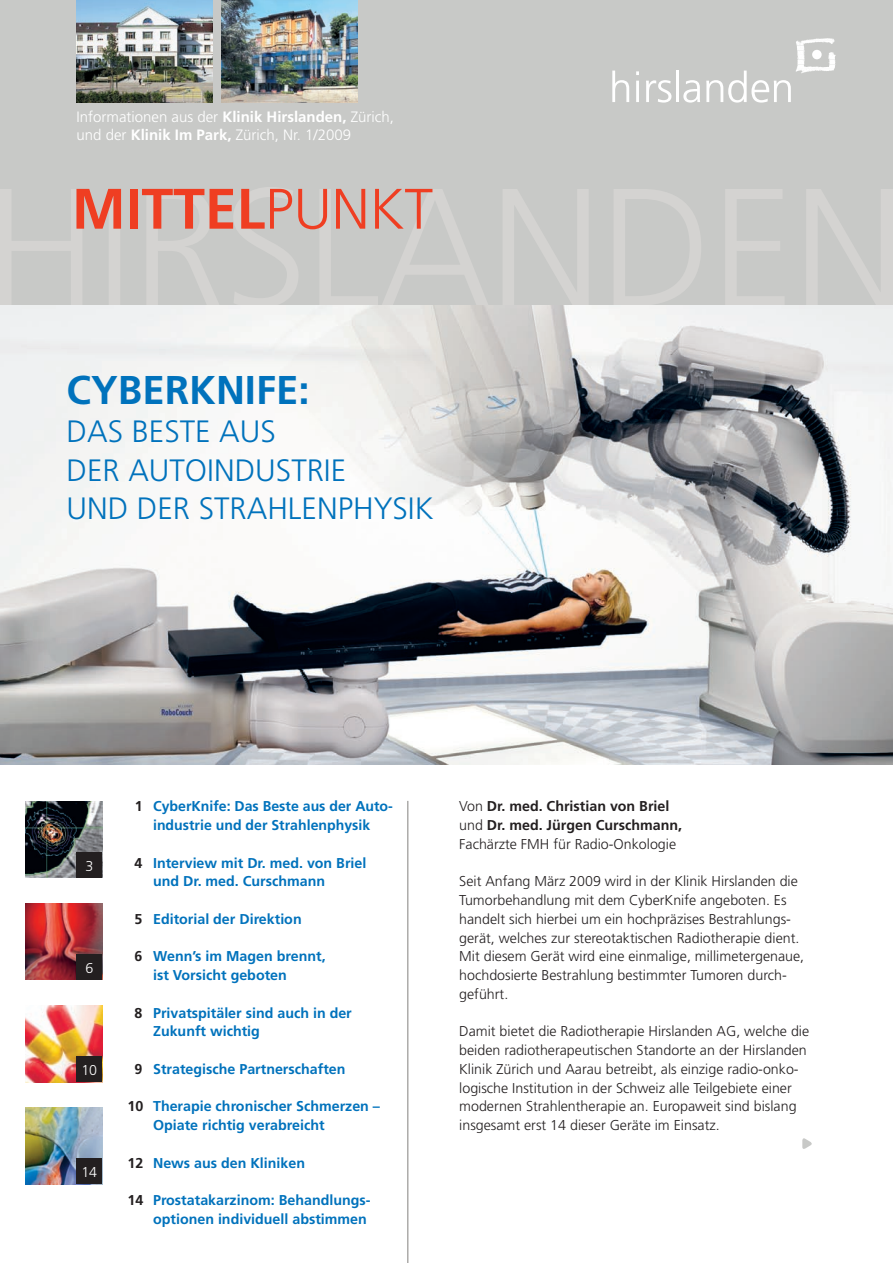
<style>
.page{position:relative;width:893px;height:1263px;background:#fff}
.page>*{position:absolute;margin:0;border:0;box-sizing:border-box;transform-origin:0 0}
.t1{font:700 57px "Frutiger LT";color:#ef3e22}
.t2{font:300 57px "Frutiger LT";color:#ef3e22}
.Headline{font:700 40.05px "Frutiger LT";color:#0072bc}
.Headline-2{font:300 30.9px/38.5px "Frutiger LT";color:#0072bc}
.t3{font:300 15px/18px "Frutiger LT";color:#fff}
.t4{font:300 14.25px/18.8px "Frutiger LT";color:#231f20}
.t5{font:700 14.25px/18.8px "Frutiger LT";color:#0072bc}
.t6{font:700 14.25px/18.8px "Frutiger LT";color:#231f20}
.t7{font:300 14.25px "Frutiger LT";color:#fff}
.s1{font-weight:700}
.s2{color:#231f20}
.s3{font-weight:300}
</style>
<div class="page">
<div style="left:0;top:0;width:893px;height:306px;background:#c8c9c7"></div>
<svg style="left:612px;top:71px;width:17px;height:31px"></svg>
<svg style="left:636px;top:71px;width:3px;height:4px"></svg>
<hr style="left:636px;top:81px;width:3px;height:21px;background:#fff">
<svg style="left:646px;top:80px;width:25px;height:23px"></svg>
<hr style="left:676px;top:71px;width:3px;height:31px;background:#fff">
<svg style="left:683px;top:80px;width:17px;height:23px"></svg>
<svg style="left:706px;top:38px;width:130px;height:65px"></svg>
<svg style="left:0;top:187px;width:893px;height:118px"></svg>
<img style="left:77px;top:0;width:136px;height:102px">
<img style="left:221px;top:0;width:136px;height:102px">
<img style="left:0;top:305px;width:893px;height:459px">
<svg style="left:802px;top:1138px;width:10px;height:11px"></svg>
<hr style="left:407px;top:801px;width:1px;height:462px;background:#83827e">
<img style="left:26px;top:801px;width:76px;height:77px">
<div style="left:77px;top:852px;width:25px;height:26px;background:#231f20"></div>
<img style="left:26px;top:903px;width:76px;height:77px">
<div style="left:77px;top:954px;width:25px;height:26px;background:#231f20"></div>
<img style="left:26px;top:1005px;width:76px;height:77px">
<div style="left:77px;top:1056px;width:25px;height:26px;background:#231f20"></div>
<img style="left:26px;top:1107px;width:76px;height:77px">
<div style="left:77px;top:1158px;width:25px;height:26px;background:#231f20"></div>
<p class="t3" style="left:77px;top:108px;width:319px">Informationen aus der <span class="s1">Klinik Hirslanden,</span> Zürich, und der <span class="s1">Klinik Im Park,</span> Zürich, Nr. 1/2009</p>
<p class="t1" style="left:72px;top:175px;width:102px">Mittel</p>
<p class="t2" style="left:265px;top:177px;width:169px">Punkt</p>
<p class="Headline" style="left:67px;top:366px;width:76px">CyberK</p>
<p class="Headline" style="left:216px;top:366px;width:95px">nife:</p>
<p class="Headline-2" style="left:67px;top:413px;width:281px">Das Beste aus<br>der Autoindustrie und der Strah</p>
<p class="Headline-2" style="left:288px;top:490px;width:147px">lenphysik</p>
<p class="t7" style="left:85px;top:858px;width:9px">3</p>
<p class="t7" style="left:85px;top:960px;width:9px">6</p>
<p class="t7" style="left:81px;top:1062px;width:17px">10</p>
<p class="t7" style="left:81px;top:1164px;width:17px">14</p>
<p class="t5" style="left:135px;top:797px;width:260px;text-align:center"><span class="s2">1</span> CyberKnife: Das Beste aus der Auto&shy;industrie und der Strahlenphysik</p>
<p class="t5" style="left:153px;top:853px;width:215px;text-indent:-18px"><span class="s2">4</span> I nterview mit Dr. med. von Briel und Dr. med. Curschmann</p>
<p class="t5" style="left:135px;top:910px;width:169px"><span class="s2">5</span> Editorial der Direktion</p>
<p class="t5" style="left:153px;top:947px;width:174px;text-indent:-18px"><span class="s2">6</span> Wenn’s im Magen brennt, ist Vorsicht geboten</p>
<p class="t5" style="left:153px;top:1003px;width:200px;text-indent:-18px"><span class="s2">8</span> Privatspitäler sind auch in der<br>Zukunft wichtig</p>
<p class="t5" style="left:135px;top:1060px;width:212px"><span class="s2">9</span> Strategische Partnerschaften</p>
<p class="t5" style="left:153px;top:1097px;width:228px;text-indent:-26px"><span class="s2">10</span> Therapie chronischer Schmerzen –<br>Opiate richtig verabreicht</p>
<p class="t5" style="left:128px;top:1153px;width:179px"><span class="s2">12</span> News aus den Kliniken</p>
<p class="t5" style="left:128px;top:1191px;width:243px;text-align:right"><span class="s2">14</span> Prostatakarzinom: Behandlungs&shy;optionen individuell abstimmen</p>
<p class="t6" style="left:459px;top:797px;width:224px"><span class="s3">Von</span> Dr. med. Christian von Briel <span class="s3">und</span> Dr. med. Jürgen Curschmann,<br><span class="s3">Fachärzte FMH für Radio-Onkologie</span></p>
<p class="t4" style="left:459px;top:872px;width:346px">Seit Anfang März 2009 wird in der Klinik Hirslanden die Tumorbehandlung mit dem CyberKnife angeboten. Es handelt sich hierbei um ein hochpräzises Bestrahlungs&shy;gerät, welches zur stereotaktischen Radiotherapie dient.<br>Mit diesem Gerät wird eine einmalige, millimetergenaue, hochdosierte Bestrahlung bestimmter Tumoren durch&shy;geführt.</p>
<p class="t4" style="left:459px;top:1022px;width:351px">Damit bietet die Radiotherapie Hirslanden AG, welche die beiden radiotherapeutischen Standorte an der Hirslanden Klinik Zürich und Aarau betreibt, als einzige radio-onko&shy;logische Institution in der Schweiz alle Teilgebiete einer modernen Strahlentherapie an. Europaweit sind bislang insgesamt erst 14 dieser Geräte im Einsatz.</p>
</div>
